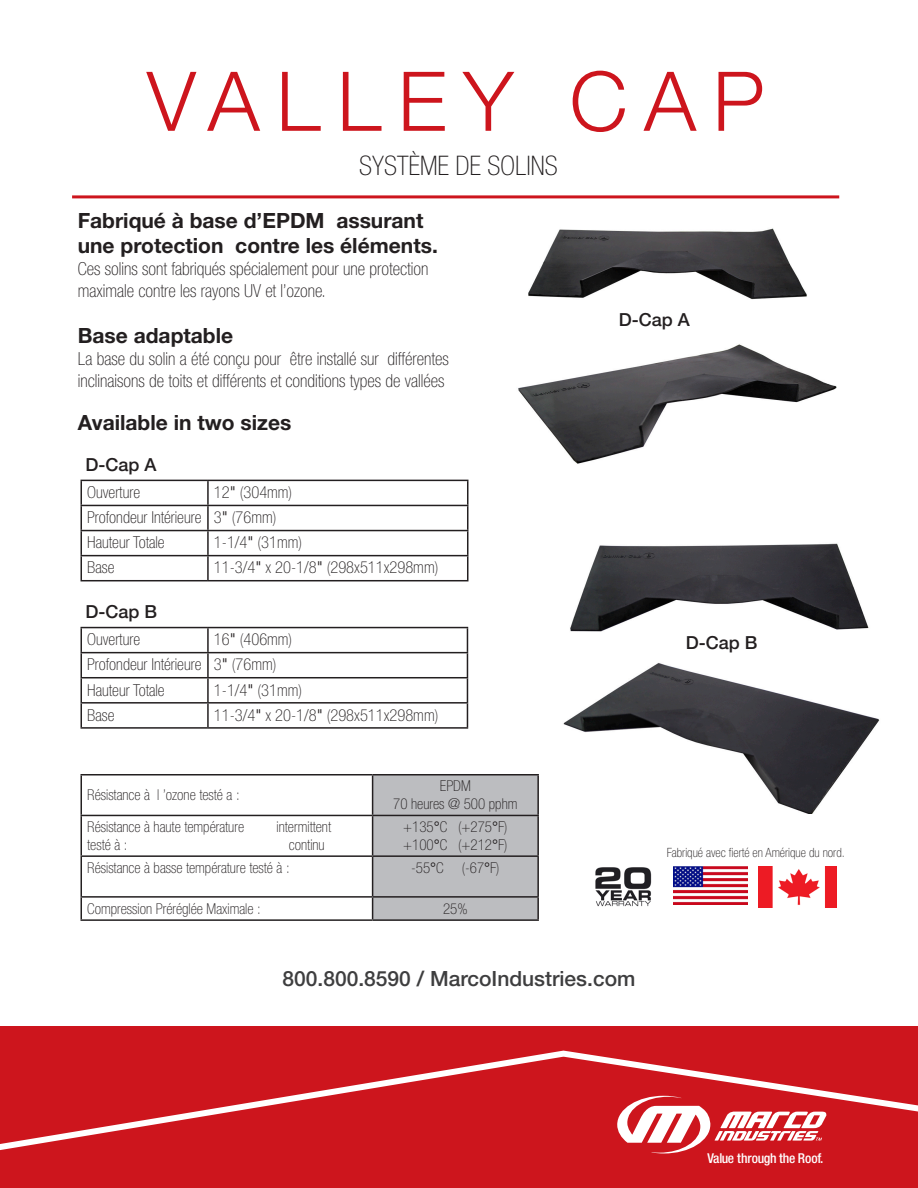
<style>
.page{position:relative;width:918px;height:1188px;background:#fff}
.page>*{position:absolute;margin:0;border:0;box-sizing:border-box;transform-origin:0 0}
.t1{font:300 82.5px "Helvetica Neue LT Std";letter-spacing:.2em;color:#cd151d}
.t2{font:100 condensed 27px "Helvetica Neue LT Std";color:#231f20}
.t3{font:700 21px/25.2px "Helvetica Neue LT Std";color:#231f20}
.t4{font:500 21px "Helvetica Neue LT Std";color:#3e3e3f}
.t5{font:100 condensed 18px/21.6px "Helvetica Neue LT Std";color:#231f20}
.t6{font:500 18px "Helvetica Neue LT Std";color:#231f20}
.t7{font:100 condensed 16.5px "Helvetica Neue LT Std";color:#231f20}
.t8{font:100 condensed 15px "Helvetica Neue LT Std";color:#231f20}
.t9{font:500 condensed 13.65px "Helvetica Neue";letter-spacing:-.015em;color:#fff}
.t10{font:100 condensed 12.75px "Helvetica Neue LT Std";color:#231f20}
.s1{font-weight:300;font-stretch:normal}
.s2{font-weight:400}
</style>
<div class="page">
<div style="left:0;top:1026px;width:918px;height:162px;background:#cd151d"></div>
<svg style="left:0;top:1050px;width:918px;height:104px"></svg>
<svg style="left:617px;top:1096px;width:211px;height:57px"></svg>
<hr style="left:72px;top:195px;width:767px;height:3px;background:#cd151d">
<img style="left:528px;top:228px;width:279px;height:72px">
<img style="left:570px;top:543px;width:299px;height:89px">
<img style="left:759px;top:866px;width:78px;height:42px">
<img style="left:674px;top:867px;width:73px;height:38px">
<img style="left:595px;top:867px;width:57px;height:40px">
<hr style="left:81px;top:480px;width:127px;height:1px;background:#231f20">
<hr style="left:208px;top:480px;width:260px;height:1px;background:#231f20">
<hr style="left:207px;top:481px;width:2px;height:24px;background:#231f20">
<hr style="left:81px;top:505px;width:127px;height:1px;background:#231f20">
<hr style="left:208px;top:505px;width:260px;height:1px;background:#231f20">
<hr style="left:207px;top:506px;width:2px;height:24px;background:#231f20">
<hr style="left:81px;top:530px;width:127px;height:1px;background:#231f20">
<hr style="left:208px;top:530px;width:260px;height:1px;background:#231f20">
<hr style="left:207px;top:531px;width:2px;height:24px;background:#231f20">
<hr style="left:81px;top:555px;width:127px;height:1px;background:#231f20">
<svg style="left:81px;top:481px;width:1px;height:99px"></svg>
<hr style="left:208px;top:555px;width:260px;height:1px;background:#231f20">
<hr style="left:207px;top:556px;width:2px;height:24px;background:#231f20">
<svg style="left:467px;top:481px;width:1px;height:99px"></svg>
<hr style="left:81px;top:580px;width:127px;height:1px;background:#231f20">
<hr style="left:208px;top:580px;width:260px;height:1px;background:#231f20">
<hr style="left:81px;top:627px;width:127px;height:1px;background:#231f20">
<hr style="left:208px;top:627px;width:260px;height:1px;background:#231f20">
<hr style="left:207px;top:628px;width:2px;height:24px;background:#231f20">
<hr style="left:81px;top:652px;width:127px;height:1px;background:#231f20">
<hr style="left:208px;top:652px;width:260px;height:1px;background:#231f20">
<hr style="left:207px;top:653px;width:2px;height:24px;background:#231f20">
<hr style="left:81px;top:677px;width:127px;height:1px;background:#231f20">
<hr style="left:208px;top:677px;width:260px;height:1px;background:#231f20">
<hr style="left:207px;top:678px;width:2px;height:24px;background:#231f20">
<hr style="left:81px;top:702px;width:127px;height:2px;background:#231f20">
<svg style="left:81px;top:628px;width:1px;height:99px"></svg>
<hr style="left:208px;top:702px;width:260px;height:2px;background:#231f20">
<hr style="left:207px;top:704px;width:2px;height:23px;background:#231f20">
<svg style="left:467px;top:628px;width:1px;height:99px"></svg>
<hr style="left:81px;top:727px;width:127px;height:2px;background:#231f20">
<hr style="left:208px;top:727px;width:260px;height:2px;background:#231f20">
<img style="left:518px;top:344px;width:319px;height:120px">
<img style="left:563px;top:663px;width:317px;height:150px">
<hr style="left:81px;top:774px;width:292px;height:2px;background:#231f20">
<hr style="left:81px;top:775px;width:1px;height:40px;background:#231f20">
<hr style="left:373px;top:774px;width:166px;height:2px;background:#231f20">
<hr style="left:537px;top:775px;width:2px;height:40px;background:#231f20">
<hr style="left:81px;top:815px;width:292px;height:1px;background:#231f20">
<hr style="left:81px;top:816px;width:1px;height:39px;background:#231f20">
<hr style="left:373px;top:815px;width:166px;height:1px;background:#231f20">
<hr style="left:537px;top:816px;width:2px;height:39px;background:#231f20">
<hr style="left:81px;top:855px;width:292px;height:2px;background:#231f20">
<hr style="left:81px;top:857px;width:1px;height:39px;background:#231f20">
<hr style="left:373px;top:855px;width:166px;height:2px;background:#231f20">
<hr style="left:537px;top:857px;width:2px;height:39px;background:#231f20">
<hr style="left:81px;top:896px;width:292px;height:2px;background:#231f20">
<svg style="left:81px;top:898px;width:1px;height:21px"></svg>
<hr style="left:373px;top:896px;width:166px;height:2px;background:#231f20">
<div style="left:372px;top:775px;width:166px;height:144px;background:#bcbdc0"></div>
<hr style="left:537px;top:898px;width:2px;height:21px;background:#231f20">
<hr style="left:81px;top:919px;width:292px;height:2px;background:#231f20">
<hr style="left:373px;top:919px;width:166px;height:2px;background:#231f20">
<p class="t1" style="left:147px;top:51px;width:619px">VALLEY CAP</p>
<p class="t2" style="left:359px;top:150px;width:200px">SYSTÈME DE SOLINS</p>
<p class="t3" style="left:78px;top:208px;width:362px">Fabriqué à base d’EPDM assurant une protection contre les éléments.</p>
<p class="t5" style="left:78px;top:258px;width:352px">Ces solins sont fabriqués spécialement pour une protection maximale contre les rayons UV et l’ozone.</p>
<p class="t3" style="left:78px;top:323px;width:157px">Base adaptable</p>
<p class="t5" style="left:78px;top:348px;width:373px">La base du solin a été conçu pour être installé sur différentes inclinaisons de toits et différents et conditions types de vallées</p>
<p class="t3" style="left:78px;top:409px;width:215px">Available in two sizes</p>
<p class="t6" style="left:86px;top:454px;width:73px">D-Cap A</p>
<p class="t7" style="left:87px;top:483px;width:54px">Ouverture</p>
<p class="t7" style="left:214px;top:483px;width:80px">12<span class="s1">"</span> (304mm)</p>
<p class="t7" style="left:87px;top:508px;width:116px">Profondeur Intérieure</p>
<p class="t7" style="left:214px;top:508px;width:64px">3<span class="s1">"</span> (76mm)</p>
<p class="t7" style="left:87px;top:533px;width:79px">Hauteur Totale</p>
<p class="t7" style="left:214px;top:533px;width:90px">1-1/4<span class="s1">"</span> (31mm)</p>
<p class="t7" style="left:87px;top:558px;width:29px">Base</p>
<p class="t7" style="left:214px;top:558px;width:226px">11-3/4<span class="s1">"</span> x 20-1/8<span class="s1">"</span> (298x511x298mm)</p>
<p class="t6" style="left:86px;top:601px;width:73px">D-Cap B</p>
<p class="t7" style="left:87px;top:630px;width:54px">Ouverture</p>
<p class="t7" style="left:214px;top:630px;width:80px">16<span class="s1">"</span> (406mm)</p>
<p class="t7" style="left:87px;top:655px;width:116px">Profondeur Intérieure</p>
<p class="t7" style="left:214px;top:655px;width:64px">3<span class="s1">"</span> (76mm)</p>
<p class="t7" style="left:87px;top:680px;width:79px">Hauteur Totale</p>
<p class="t7" style="left:214px;top:680px;width:90px">1-1/4<span class="s1">"</span> (31mm)</p>
<p class="t7" style="left:87px;top:706px;width:29px">Base</p>
<p class="t7" style="left:214px;top:706px;width:226px">11-3/4<span class="s1">"</span> x 20-1/8<span class="s1">"</span> (298x511x298mm)</p>
<p class="t8" style="left:87px;top:787px;width:154px">Résistance à l ’ozone testé a :</p>
<p class="t8" style="left:87px;top:818px;width:158px">Résistance à haute température</p>
<p class="t8" style="left:277px;top:818px;width:56px">intermittent</p>
<p class="t8" style="left:87px;top:836px;width:42px">testé à :</p>
<p class="t8" style="left:289px;top:836px;width:37px">continu</p>
<p class="t8" style="left:440px;top:778px;width:32px">EPDM</p>
<p class="t8" style="left:393px;top:796px;width:126px">70 heures @ 500 pphm</p>
<p class="t8" style="left:403px;top:818px;width:106px">+135<span class="s2">°</span>C (+275<span class="s2">°</span>F)</p>
<p class="t8" style="left:403px;top:836px;width:106px">+100<span class="s2">°</span>C (+212<span class="s2">°</span>F)</p>
<p class="t8" style="left:87px;top:859px;width:204px">Résistance à basse température testé à :</p>
<p class="t8" style="left:411px;top:859px;width:90px">-55<span class="s2">°</span>C (-67<span class="s2">°</span>F)</p>
<p class="t8" style="left:87px;top:900px;width:175px">Compression Préréglée Maximale :</p>
<p class="t8" style="left:443px;top:900px;width:26px">25%</p>
<p class="t6" style="left:619px;top:309px;width:73px">D-Cap A</p>
<p class="t6" style="left:686px;top:632px;width:73px">D-Cap B</p>
<p class="t10" style="left:667px;top:845px;width:179px">Fabriqué avec fierté en Amérique du nord.</p>
<p class="t4" style="left:283px;top:966px;width:354px">800.800.8590 / MarcoIndustries.com</p>
<p class="t9" style="left:707px;top:1150px;width:118px">Value through the Roof.</p>
</div>
